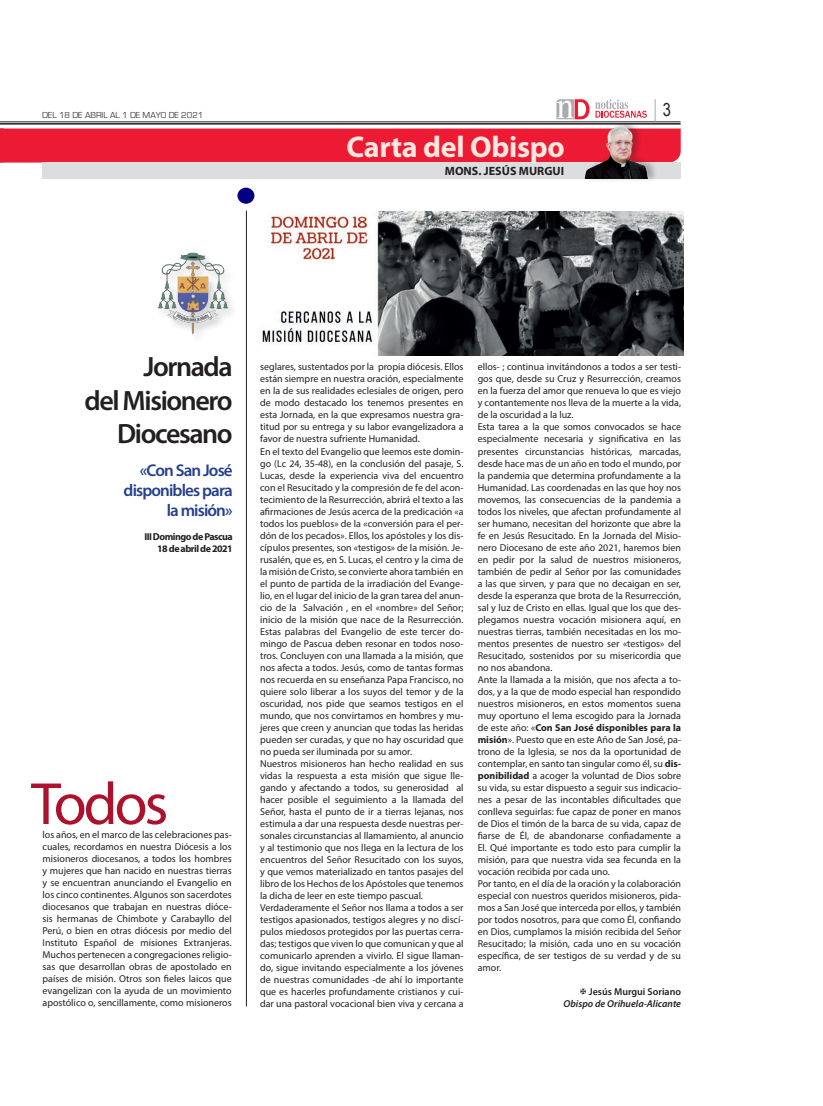
<style>
.page{position:relative;width:823px;height:1106px;background:#fff}
.page>*{position:absolute;margin:0;border:0;box-sizing:border-box;transform-origin:0 0}
.Párrafo_NODI{font:60px "Myriad Pro";letter-spacing:-.05em;color:#ad122d}
.parrafo2{font:700 30px "Myriad Pro";letter-spacing:-.01em;color:#fde7df}
.Párrafo_NODI-2{font:600 28px/33.6px "Myriad Pro";letter-spacing:-.05em;color:#231f20;text-align:right}
.t1{font:18px "Arial Narrow";color:#231f20}
.Párrafo_NODI-3{font:600 17px "Myriad Pro";letter-spacing:-.05em;color:#253f8e}
.t2{font:700 12px "Myriad Pro";color:#231f20}
.Párrafo_NODI-4{font:10px/12px "Myriad Pro";color:#231f20;text-align:justify}
.Párrafo_NODI-5{font:700 10px "Myriad Pro";letter-spacing:-.05em;color:#231f20}
.parrafo2-2{font:italic 600 10px "Myriad Pro";color:#231f20}
.parrafo2-3{font:600 10px "Myriad Pro";color:#231f20}
.t3{font:9px "Eurostile";color:#3e3e3f}
.s1{font-weight:700}
</style>
<div class="page">
<hr style="left:0;top:122px;width:680px;height:1px;background:#231f20">
<hr style="left:0;top:123px;width:680px;height:2px;background:#231f20">
<svg style="left:556px;top:99px;width:33px;height:20px"></svg>
<svg style="left:595px;top:99px;width:51px;height:19px"></svg>
<svg style="left:654px;top:99px;width:1px;height:21px"></svg>
<hr style="left:246px;top:211px;width:1px;height:795px;background:#231f20">
<div style="left:237px;top:188px;width:17px;height:16px;background:#000080;border-radius:50%"></div>
<img style="left:158px;top:253px;width:71px;height:82px">
<div style="left:43px;top:163px;width:637px;height:16px;background:#dcdddf"></div>
<div style="left:0;top:128px;width:680px;height:34px;background:#ed1a33"></div>
<div style="left:585px;top:120px;width:73px;height:63px;background:#231f20;opacity:.3"></div>
<img style="left:579px;top:123px;width:72px;height:56px">
<img style="left:262px;top:211px;width:420px;height:144px">
<p class="t3" style="left:42px;top:110px;width:163px">DEL 18 DE ABRIL AL 1 DE MAYO DE 2021</p>
<p class="t1" style="left:662px;top:97px;width:10px">3</p>
<p class="parrafo2" style="left:346px;top:127px;width:219px">Carta del Obispo</p>
<p class="t2" style="left:444px;top:163px;width:121px">MONS. JESÚS MURGUI</p>
<p class="Párrafo_NODI-2" style="left:143px;top:349px;width:91px">Jornada</p>
<p class="Párrafo_NODI-2" style="left:84px;top:383px;width:150px">del Misionero<br>Diocesano</p>
<p class="Párrafo_NODI-3" style="left:140px;top:459px;width:94px">«Con San José</p>
<p class="Párrafo_NODI-3" style="left:123px;top:479px;width:110px">disponibles para</p>
<p class="Párrafo_NODI-3" style="left:167px;top:500px;width:67px">la misión»</p>
<p class="Párrafo_NODI-5" style="left:144px;top:530px;width:90px">III Domingo de Pascua</p>
<p class="Párrafo_NODI-5" style="left:157px;top:542px;width:77px">18 de abril de 2021</p>
<p class="Párrafo_NODI" style="left:31px;top:767px;width:139px">Todos</p>
<p class="Párrafo_NODI-4" style="left:43px;top:828px;width:190px">los años, en el marco de las celebraciones pas&shy;cuales, recordamos en nuestra Diócesis a los misioneros diocesanos, a todos los hombres y mujeres que han nacido en nuestras tierras y se encuentran anunciando el Evangelio en los cinco continentes. Algunos son sacerdotes diocesanos que trabajan en nuestras dióce&shy;sis hermanas de Chimbote y Carabayllo del Perú, o bien en otras diócesis por medio del Instituto Español de misiones Extranjeras.<br>Muchos pertenecen a congregaciones religio&shy;sas que desarrollan obras de apostolado en países de misión. Otros son fieles laicos que evangelizan con la ayuda de un movimiento apostólico o, sencillamente, como misioneros</p>
<p class="Párrafo_NODI-4" style="left:260px;top:361px;width:205px">seglares, sustentados por la propia diócesis. Ellos están siempre en nuestra oración, especialmente en la de sus realidades eclesiales de origen, pero de modo destacado los tenemos presentes en esta Jornada, en la que expresamos nuestra gra&shy;titud por su entrega y su labor evangelizadora a favor de nuestra sufriente Humanidad.</p>
<p class="Párrafo_NODI-4" style="left:260px;top:445px;width:205px">En el texto del Evangelio que leemos este domin&shy;go (Lc 24, 35-48), en la conclusión del pasaje, S.<br>Lucas, desde la experiencia viva del encuentro con el Resucitado y la compresión de fe del acon&shy;tecimiento de la Resurrección, abrirá el texto a las afirmaciones de Jesús acerca de la predicación «a todos los pueblos» de la «conversión para el per&shy;dón de los pecados». Ellos, los apóstoles y los dis&shy;cípulos presentes, son «testigos» de la misión. Je&shy;rusalén, que es, en S. Lucas, el centro y la cima de la misión de Cristo, se convierte ahora también en el punto de partida de la irradiación del Evange&shy;lio, en el lugar del inicio de la gran tarea del anun&shy;cio de la Salvación , en el «nombre» del Señor; inicio de la misión que nace de la Resurrección.</p>
<p class="Párrafo_NODI-4" style="left:260px;top:625px;width:205px">Estas palabras del Evangelio de este tercer do&shy;mingo de Pascua deben resonar en todos noso&shy;tros. Concluyen con una llamada a la misión, que nos afecta a todos. Jesús, como de tantas formas nos recuerda en su enseñanza Papa Francisco, no quiere solo liberar a los suyos del temor y de la oscuridad, nos pide que seamos testigos en el mundo, que nos convirtamos en hombres y mu&shy;jeres que creen y anuncian que todas las heridas pueden ser curadas, y que no hay oscuridad que no pueda ser iluminada por su amor.</p>
<p class="Párrafo_NODI-4" style="left:260px;top:757px;width:205px">Nuestros misioneros han hecho realidad en sus vidas la respuesta a esta misión que sigue lle&shy;gando y afectando a todos, su generosidad al hacer posible el seguimiento a la llamada del Señor, hasta el punto de ir a tierras lejanas, nos estimula a dar una respuesta desde nuestras per&shy;sonales circunstancias al llamamiento, al anuncio y al testimonio que nos llega en la lectura de los encuentros del Señor Resucitado con los suyos, y que vemos materializado en tantos pasajes del libro de los Hechos de los Apóstoles que tenemos la dicha de leer en este tiempo pascual.</p>
<p class="Párrafo_NODI-4" style="left:260px;top:901px;width:205px">Verdaderamente el Señor nos llama a todos a ser testigos apasionados, testigos alegres y no discí&shy;pulos miedosos protegidos por las puertas cerra&shy;das; testigos que viven lo que comunican y que al comunicarlo aprenden a vivirlo. El sigue llaman&shy;do, sigue invitando especialmente a los jóvenes de nuestras comunidades -de ahí lo importante que es hacerles profundamente cristianos y cui&shy;dar una pastoral vocacional bien viva y cercana a</p>
<p class="Párrafo_NODI-4" style="left:477px;top:361px;width:205px">ellos- ; continua invitándonos a todos a ser testi&shy;gos que, desde su Cruz y Resurrección, creamos en la fuerza del amor que renueva lo que es viejo y contantemente nos lleva de la muerte a la vida, de la oscuridad a la luz.</p>
<p class="Párrafo_NODI-4" style="left:477px;top:421px;width:205px">Esta tarea a la que somos convocados se hace especialmente necesaria y significativa en las presentes circunstancias históricas, marcadas, desde hace mas de un año en todo el mundo, por la pandemia que determina profundamente a la Humanidad. Las coordenadas en las que hoy nos movemos, las consecuencias de la pandemia a todos los niveles, que afectan profundamente al ser humano, necesitan del horizonte que abre la fe en Jesús Resucitado. En la Jornada del Misio&shy;nero Diocesano de este año 2021, haremos bien en pedir por la salud de nuestros misioneros, también de pedir al Señor por las comunidades a las que sirven, y para que no decaigan en ser, desde la esperanza que brota de la Resurrección, sal y luz de Cristo en ellas. Igual que los que des&shy;plegamos nuestra vocación misionera aquí, en nuestras tierras, también necesitadas en los mo&shy;mentos presentes de nuestro ser «testigos» del Resucitado, sostenidos por su misericordia que no nos abandona.</p>
<p class="Párrafo_NODI-4" style="left:477px;top:673px;width:205px">Ante la llamada a la misión, que nos afecta a to&shy;dos, y a la que de modo especial han respondido nuestros misioneros, en estos momentos suena muy oportuno el lema escogido para la Jornada de este año: «<span class="s1">Con San José disponibles para la misión</span>». Puesto que en este Año de San José, pa&shy;trono de la Iglesia, se nos da la oportunidad de contemplar, en santo tan singular como él, su <span class="s1">dis&shy;ponibilidad</span> a acoger la voluntad de Dios sobre su vida, su estar dispuesto a seguir sus indicacio&shy;nes a pesar de las incontables dificultades que conlleva seguirlas: fue capaz de poner en manos de Dios el timón de la barca de su vida, capaz de fiarse de Él, de abandonarse confiadamente a El. Qué importante es todo esto para cumplir la misión, para que nuestra vida sea fecunda en la vocación recibida por cada uno.</p>
<p class="Párrafo_NODI-4" style="left:477px;top:877px;width:205px">Por tanto, en el día de la oración y la colaboración especial con nuestros queridos misioneros, pida&shy;mos a San José que interceda por ellos, y también por todos nosotros, para que como Él, confiando en Dios, cumplamos la misión recibida del Señor Resucitado; la misión, cada uno en su vocación específica, de ser testigos de su verdad y de su amor.</p>
<p class="parrafo2-3" style="left:588px;top:985px;width:94px">Jesús Murgui Soriano</p>
<p class="parrafo2-2" style="left:563px;top:997px;width:119px">Obispo de Orihuela-Alicante</p>
</div>
